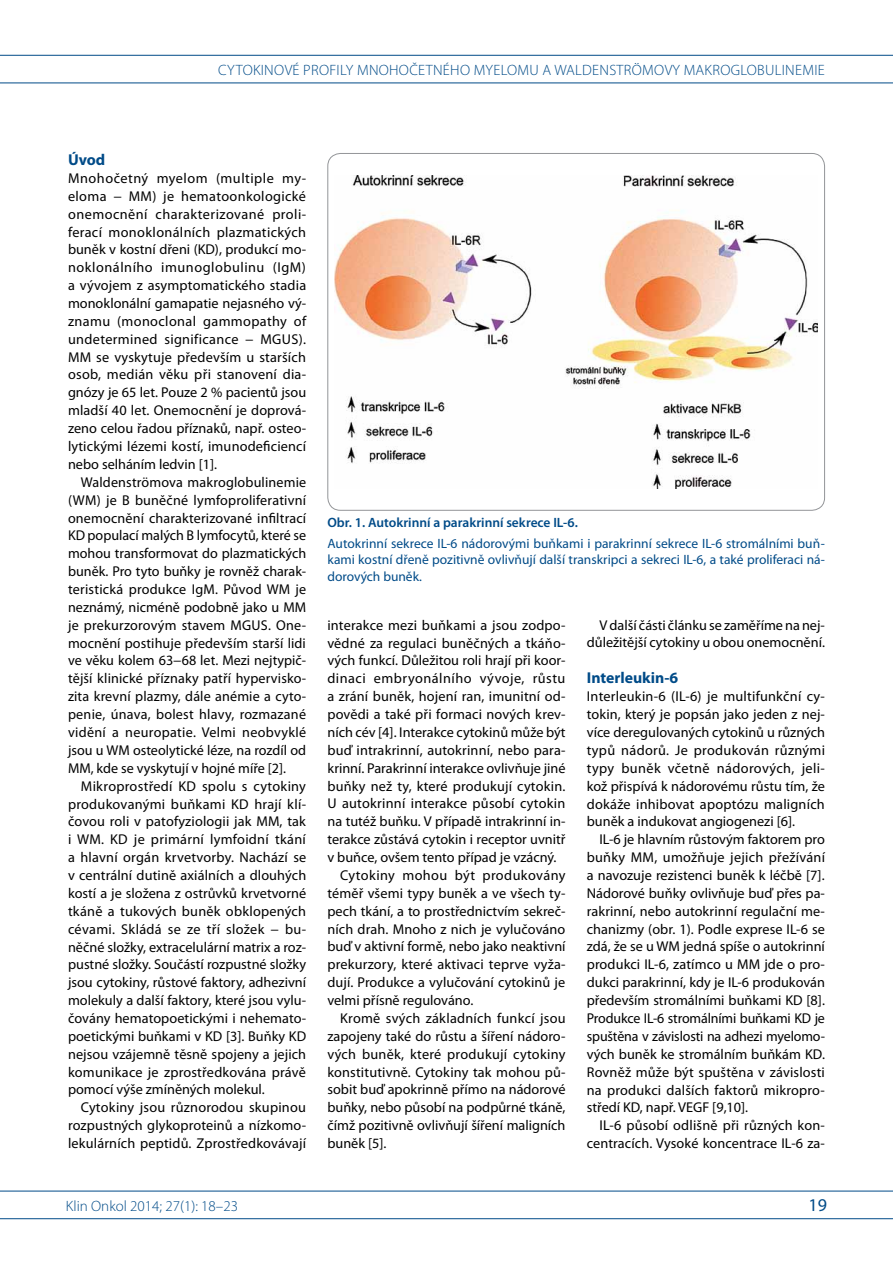
<style>
.page{position:relative;width:893px;height:1263px;background:#fff}
.page>*{position:absolute;margin:0;border:0;box-sizing:border-box;transform-origin:0 0}
.t1{font:18px "Myriad Pro";color:#004b88}
.t2{font:700 15.75px "Myriad Pro";color:#004b88}
.t3{font:300 15px "Myriad Pro";letter-spacing:.02em;color:#004b88}
.t4{font:300 15px "Myriad Pro";color:#004b88}
.t5{font:14.25px/17.9px "Myriad Pro";letter-spacing:.005em;color:#000;text-align:justify}
.t6{font:14.25px "Myriad Pro";letter-spacing:.035em;color:#000}
.t7{font:14.25px "Myriad Pro";letter-spacing:.03em;color:#000}
.t8{font:13.5px/16.5px "Myriad Pro";color:#004b88;text-align:justify}
.t9{font:600 13.5px "Myriad Pro";color:#004b88}
</style>
<div class="page">
<hr style="left:0;top:55px;width:893px;height:1px;background:#004b88">
<hr style="left:0;top:83px;width:893px;height:1px;background:#004b88">
<hr style="left:0;top:1191px;width:893px;height:1px;background:#004b88">
<hr style="left:0;top:1218px;width:893px;height:1px;background:#004b88">
<img style="left:335px;top:175px;width:482px;height:313px">
<p class="t3" style="left:218px;top:61px;width:608px">CYTOKINOVÉ PROFILY MNOHOČETNÉHO MYELOMU A WALDENSTRÖMOVY MAKROGLOBULINEMIE</p>
<p class="t2" style="left:68px;top:149px;width:39px">Úvod</p>
<p class="t5" style="left:68px;top:169px;width:240px">Mnohočetný myelom (multiple my&shy;eloma − MM) je hematoonkologické onemocnění charakterizované proli&shy;ferací monoklonálních plazmatických buněk v kostní dřeni (KD), produkcí mo&shy;noklonálního imunoglobulinu (IgM) a vývojem z asymptomatického stadia monoklonální gamapatie nejasného vý&shy;znamu (monoclonal gammopathy of undetermined significance − MGUS).<br>MM se vyskytuje především u starších osob, medián věku při stanovení dia&shy;gnózy je 65 let. Pouze 2 % pacientů jsou mladší 40 let. Onemocnění je doprová&shy;zeno celou řadou příznaků, např. osteo&shy;lytickými lézemi kostí, imunodeficiencí nebo selháním ledvin [1].</p>
<p class="t5" style="left:68px;top:473px;width:240px;text-indent:13px">Waldenströmova makroglobulinemie (WM) je B buněčné lymfoproliferativní onemocnění charakterizované infiltrací KD populací malých B lymfocytů, které se mohou transformovat do plazmatických buněk. Pro tyto buňky je rovněž charak&shy;teristická produkce IgM. Původ WM je neznámý, nicméně podobně jako u MM je prekurzorovým stavem MGUS. One&shy;mocnění postihuje především starší lidi ve věku kolem 63−68 let. Mezi nejtypič&shy;tější klinické příznaky patří hypervisko&shy;zita krevní plazmy, dále anémie a cyto&shy;penie, únava, bolest hlavy, rozmazané vidění a neuropatie. Velmi neobvyklé jsou u WM osteolytické léze, na rozdíl od MM, kde se vyskytují v hojné míře [2].</p>
<p class="t5" style="left:68px;top:777px;width:240px;text-indent:13px">Mikroprostředí KD spolu s cytokiny produkovanými buňkami KD hrají klí&shy;čovou roli v patofyziologii jak MM, tak i WM. KD je primární lymfoidní tkání a hlavní orgán krvetvorby. Nachází se v centrální dutině axiálních a dlouhých kostí a je složena z ostrůvků krvetvorné tkáně a tukových buněk obklopených cévami. Skládá se ze tří složek − bu&shy;něčné složky, extracelulární matrix a roz&shy;pustné složky. Součástí rozpustné složky jsou cytokiny, růstové faktory, adhezivní molekuly a další faktory, které jsou vylu&shy;čovány hematopoetickými i nehemato&shy;poetickými buňkami v KD [3]. Buňky KD nejsou vzájemně těsně spojeny a jejich komunikace je zprostředkována právě pomocí výše zmíněných molekul.</p>
<p class="t5" style="left:68px;top:1098px;width:240px;text-indent:13px">Cytokiny jsou různorodou skupinou rozpustných glykoproteinů a nízkomo&shy;lekulárních peptidů. Zprostředkovávají</p>
<p class="t9" style="left:327px;top:514px;width:252px">Obr. 1. Autokrinní a parakrinní sekrece IL-6.</p>
<p class="t8" style="left:327px;top:535px;width:499px">Autokrinní sekrece IL-6 nádorovými buňkami i parakrinní sekrece IL-6 stromálními buň&shy;kami kostní dřeně pozitivně ovlivňují další transkripci a sekreci IL-6, a také proliferaci ná&shy;dorových buněk.</p>
<p class="t5" style="left:327px;top:616px;width:240px">interakce mezi buňkami a jsou zodpo-</p>
<p class="t5" style="left:327px;top:634px;width:240px">vědné za regulaci buněčných a tkáňo-</p>
<p class="t5" style="left:327px;top:651px;width:240px">vých funkcí. Důležitou roli hrají při koor-</p>
<p class="t6" style="left:327px;top:670px;width:240px">dinaci embryonálního vývoje, růstu</p>
<p class="t5" style="left:327px;top:687px;width:240px">a zrání buněk, hojení ran, imunitní od-</p>
<p class="t5" style="left:327px;top:705px;width:240px">povědi a také při formaci nových krev-</p>
<p class="t5" style="left:327px;top:723px;width:240px">ních cév [4]. Interakce cytokinů může být</p>
<p class="t5" style="left:327px;top:741px;width:239px">buď intrakrinní, autokrinní, nebo para-</p>
<p class="t5" style="left:327px;top:759px;width:240px">krinní. Parakrinní interakce ovlivňuje jiné</p>
<p class="t5" style="left:327px;top:777px;width:240px">buňky než ty, které produkují cytokin.</p>
<p class="t5" style="left:327px;top:794px;width:239px">U autokrinní interakce působí cytokin</p>
<p class="t5" style="left:327px;top:812px;width:240px">na tutéž buňku. V případě intrakrinní in-</p>
<p class="t5" style="left:327px;top:830px;width:240px">terakce zůstává cytokin i receptor uvnitř</p>
<p class="t5" style="left:327px;top:848px;width:231px">v buňce, ovšem tento případ je vzácný.</p>
<p class="t7" style="left:340px;top:866px;width:227px">Cytokiny mohou být produkovány</p>
<p class="t5" style="left:327px;top:884px;width:240px">téměř všemi typy buněk a ve všech ty-</p>
<p class="t5" style="left:327px;top:902px;width:240px">pech tkání, a to prostřednictvím sekreč-</p>
<p class="t5" style="left:327px;top:919px;width:240px">ních drah. Mnoho z nich je vylučováno</p>
<p class="t5" style="left:327px;top:937px;width:240px">buď v aktivní formě, nebo jako neaktivní</p>
<p class="t5" style="left:327px;top:955px;width:240px">prekurzory, které aktivaci teprve vyža-</p>
<p class="t5" style="left:327px;top:973px;width:239px">dují. Produkce a vylučování cytokinů je</p>
<p class="t5" style="left:327px;top:991px;width:147px">velmi přísně regulováno.</p>
<p class="t5" style="left:340px;top:1009px;width:227px">Kromě svých základních funkcí jsou</p>
<p class="t5" style="left:327px;top:1027px;width:240px">zapojeny také do růstu a šíření nádoro-</p>
<p class="t5" style="left:327px;top:1045px;width:240px">vých buněk, které produkují cytokiny</p>
<p class="t5" style="left:327px;top:1062px;width:240px">konstitutivně. Cytokiny tak mohou pů-</p>
<p class="t5" style="left:327px;top:1080px;width:240px">sobit buď apokrinně přímo na nádorové</p>
<p class="t5" style="left:327px;top:1098px;width:240px">buňky, nebo působí na podpůrné tkáně,</p>
<p class="t5" style="left:327px;top:1116px;width:240px">čímž pozitivně ovlivňují šíření maligních</p>
<p class="t5" style="left:327px;top:1134px;width:61px">buněk [5].</p>
<p class="t5" style="left:587px;top:616px;width:240px;text-align:right">V další části článku se zaměříme na nej&shy;důležitější cytokiny u obou onemocnění.</p>
<p class="t2" style="left:587px;top:668px;width:93px">Interleukin‑6</p>
<p class="t5" style="left:587px;top:687px;width:240px">Interleukin‑6 (IL‑6) je multifunkční cy&shy;tokin, který je popsán jako jeden z nej&shy;více deregulovaných cytokinů u různých typů nádorů. Je produkován různými typy buněk včetně nádorových, jeli&shy;kož přispívá k nádorovému růstu tím, že dokáže inhibovat apoptózu maligních buněk a indukovat angiogenezi [6].</p>
<p class="t5" style="left:587px;top:830px;width:240px;text-indent:13px">IL‑6 je hlavním růstovým faktorem pro buňky MM, umožňuje jejich přežívání a navozuje rezistenci buněk k léčbě [7].<br>Nádorové buňky ovlivňuje buď přes pa&shy;rakrinní, nebo autokrinní regulační me&shy;chanizmy (obr. 1). Podle exprese IL‑6 se zdá, že se u WM jedná spíše o autokrinní produkci IL‑6, zatímco u MM jde o pro&shy;dukci parakrinní, kdy je IL‑6 produkován především stromálními buňkami KD [8].<br>Produkce IL‑6 stromálními buňkami KD je spuštěna v závislosti na adhezi myelomo&shy;vých buněk ke stromálním buňkám KD.<br>Rovněž může být spuštěna v závislosti na produkci dalších faktorů mikropro&shy;středí KD, např. VEGF [9,10].</p>
<p class="t5" style="left:587px;top:1116px;width:240px;text-align:right">IL‑6 působí odlišně při různých kon&shy;centracích. Vysoké koncentrace IL‑6 za-</p>
<p class="t4" style="left:66px;top:1197px;width:174px">KLIN ONKOL 2014; 27(1): 18–23</p>
<p class="t1" style="left:809px;top:1194px;width:20px">19</p>
</div>
